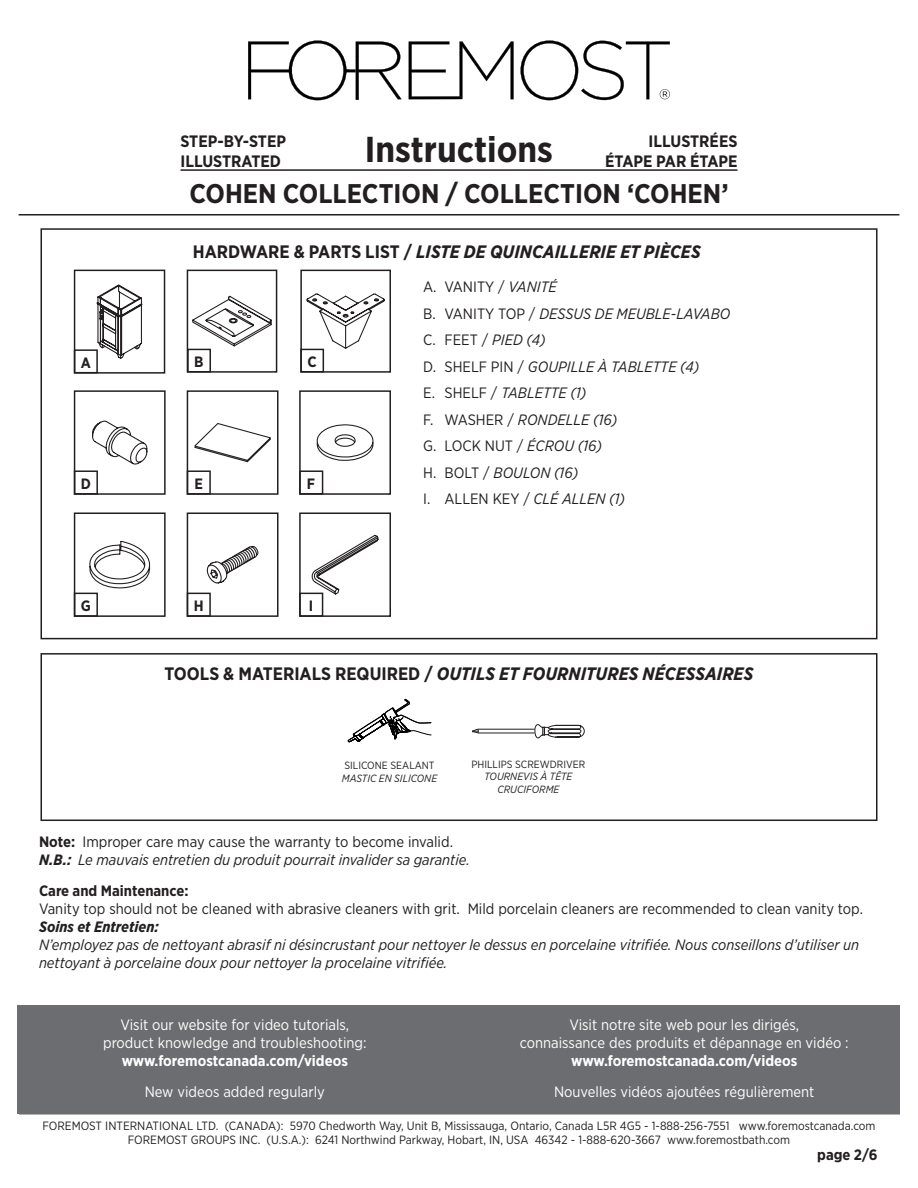
<style>
.page{position:relative;width:918px;height:1188px;background:#fff}
.page>*{position:absolute;margin:0;border:0;box-sizing:border-box;transform-origin:0 0}
.t1{font:700 36px "Gotham Narrow";color:#231f20}
.t2{font:700 27px "Gotham Narrow";color:#231f20}
.t3{font:italic 700 18px "Gotham Narrow";color:#231f20}
.t4{font:700 16.5px/19.8px "Gotham Narrow";color:#231f20}
.t5{font:italic 15px/18px "Gotham Narrow";color:#231f20}
.t6{font:15px/18px "Gotham Narrow";color:#fff;text-align:center}
.t7{font:15px "Gotham Narrow";color:#231f20}
.t8{font:700 15px "Gotham Narrow";color:#231f20}
.t9{font:12px/14.4px "Gotham Narrow";color:#231f20;text-align:center}
.t10{font:italic 10.5px/12.6px "Gotham Narrow";color:#231f20;text-align:center}
.t11{font:10.5px "Gotham Narrow";color:#231f20}
.s1{font-style:normal}
.s2{font-style:italic}
.s3{font-weight:700;font-style:normal}
.s4{font-weight:700}
</style>
<div class="page">
<div style="left:40px;top:228px;width:838px;height:411px;border:2px solid #231f20"></div>
<div style="left:74px;top:390px;width:92px;height:105px;border:2px solid #231f20"></div>
<div style="left:74px;top:470px;width:24px;height:25px;border:2px solid #231f20"></div>
<div style="left:74px;top:512px;width:92px;height:105px;border:2px solid #231f20"></div>
<div style="left:74px;top:593px;width:24px;height:24px;border:2px solid #231f20"></div>
<div style="left:187px;top:390px;width:92px;height:105px;border:2px solid #231f20"></div>
<div style="left:187px;top:470px;width:24px;height:25px;border:2px solid #231f20"></div>
<div style="left:187px;top:512px;width:92px;height:105px;border:2px solid #231f20"></div>
<div style="left:187px;top:593px;width:24px;height:24px;border:2px solid #231f20"></div>
<div style="left:299px;top:390px;width:92px;height:105px;border:2px solid #231f20"></div>
<div style="left:299px;top:470px;width:24px;height:25px;border:2px solid #231f20"></div>
<div style="left:299px;top:512px;width:92px;height:105px;border:2px solid #231f20"></div>
<div style="left:299px;top:593px;width:24px;height:24px;border:2px solid #231f20"></div>
<div style="left:74px;top:270px;width:91px;height:104px;border:2px solid #231f20"></div>
<div style="left:74px;top:349px;width:24px;height:24px;border:2px solid #231f20"></div>
<div style="left:187px;top:270px;width:90px;height:103px;border:2px solid #231f20"></div>
<div style="left:187px;top:349px;width:24px;height:23px;border:2px solid #231f20"></div>
<div style="left:300px;top:270px;width:91px;height:103px;border:2px solid #231f20"></div>
<div style="left:300px;top:349px;width:24px;height:23px;border:2px solid #231f20"></div>
<div style="left:40px;top:653px;width:838px;height:168px;border:2px solid #231f20"></div>
<svg style="left:192px;top:295px;width:80px;height:52px"></svg>
<svg style="left:92px;top:420px;width:56px;height:45px"></svg>
<svg style="left:194px;top:423px;width:77px;height:40px"></svg>
<svg style="left:316px;top:424px;width:58px;height:37px"></svg>
<svg style="left:77px;top:541px;width:74px;height:54px"></svg>
<svg style="left:206px;top:545px;width:53px;height:39px"></svg>
<svg style="left:311px;top:534px;width:68px;height:62px"></svg>
<svg style="left:472px;top:724px;width:113px;height:15px"></svg>
<svg style="left:348px;top:699px;width:83px;height:43px"></svg>
<svg style="left:93px;top:284px;width:50px;height:76px"></svg>
<svg style="left:409px;top:41px;width:105px;height:58px"></svg>
<svg style="left:248px;top:40px;width:154px;height:60px"></svg>
<svg style="left:521px;top:40px;width:149px;height:60px"></svg>
<hr style="left:19px;top:214px;width:880px;height:2px;background:#231f20">
<hr style="left:180px;top:169px;width:558px;height:2px;background:#231f20">
<div style="left:18px;top:1005px;width:882px;height:109px;background:#6c6d70"></div>
<svg style="left:306px;top:293px;width:79px;height:57px"></svg>
<p class="t4" style="left:180px;top:132px;width:107px">STEP-BY-STEP<br>ILLUSTRATED</p>
<p class="t4" style="left:649px;top:131px;width:90px">ILLUSTRÉES</p>
<h1 class="t1" style="left:365px;top:127px;width:190px">Instructions</h1>
<p class="t4" style="left:605px;top:151px;width:134px">ÉTAPE PAR ÉTAPE</p>
<h2 class="t2" style="left:189px;top:177px;width:541px">COHEN COLLECTION / COLLECTION ‘COHEN’</h2>
<p class="t3" style="left:193px;top:240px;width:509px"><span class="s1">HARDWARE &amp; PARTS LIST /</span> LISTE DE QUINCAILLERIE ET PIÈCES</p>
<p class="t7" style="left:423px;top:278px;width:135px">A. VANITY / <span class="s2">VANITÉ</span></p>
<p class="t5" style="left:423px;top:304px;width:309px"><span class="s1">B. VANITY TOP /</span> DESSUS DE MEUBLE-LAVABO</p>
<p class="t7" style="left:423px;top:331px;width:124px">C. FEET / <span class="s2">PIED (4)</span></p>
<p class="t5" style="left:423px;top:357px;width:278px"><span class="s1">D. SHELF PIN /</span> GOUPILLE À TABLETTE (4)</p>
<p class="t5" style="left:423px;top:384px;width:165px"><span class="s1">E. SHELF /</span> TABLETTE (1)</p>
<p class="t5" style="left:423px;top:410px;width:196px"><span class="s1">F. WASHER /</span> RONDELLE (16)</p>
<p class="t7" style="left:423px;top:437px;width:180px">G. LOCK NUT / <span class="s2">ÉCROU (16)</span></p>
<p class="t5" style="left:423px;top:463px;width:157px"><span class="s1">H. BOLT /</span> BOULON (16)</p>
<p class="t7" style="left:423px;top:490px;width:203px">I. ALLEN KEY / <span class="s2">CLÉ ALLEN (1)</span></p>
<p class="t8" style="left:81px;top:353px;width:12px">A</p>
<p class="t8" style="left:194px;top:352px;width:11px">B</p>
<p class="t8" style="left:307px;top:352px;width:11px">C</p>
<p class="t8" style="left:81px;top:474px;width:12px">D</p>
<p class="t8" style="left:194px;top:474px;width:10px">E</p>
<p class="t8" style="left:307px;top:474px;width:10px">F</p>
<p class="t8" style="left:81px;top:596px;width:12px">G</p>
<p class="t8" style="left:194px;top:596px;width:11px">H</p>
<p class="t8" style="left:309px;top:596px;width:6px">I</p>
<p class="t3" style="left:164px;top:662px;width:591px"><span class="s1">TOOLS &amp; MATERIALS REQUIRED /</span> OUTILS ET FOURNITURES NÉCESSAIRES</p>
<p class="t11" style="left:344px;top:759px;width:92px">SILICONE SEALANT</p>
<p class="t10" style="left:342px;top:772px;width:97px">MASTIC EN SILICONE</p>
<p class="t11" style="left:471px;top:758px;width:115px">PHILLIPS SCREWDRIVER</p>
<p class="t10" style="left:484px;top:770px;width:89px">TOURNEVIS À TÊTE<br>CRUCIFORME</p>
<p class="t5" style="left:39px;top:832px;width:432px"><span class="s3">Note:</span> <span class="s1">Improper care may cause the warranty to become invalid.<br></span><span class="s4">N.B.:</span> Le mauvais entretien du produit pourrait invalider sa garantie.</p>
<p class="t5" style="left:39px;top:881px;width:826px"><span class="s3">Care and Maintenance:<br></span><span class="s1">Vanity top should not be cleaned with abrasive cleaners with grit. Mild porcelain cleaners are recommended to clean vanity top.<br></span><span class="s4">Soins et Entretien:<br></span>N’employez pas de nettoyant abrasif ni désincrustant pour nettoyer le dessus en porcelaine vitrifiée. Nous conseillons d’utiliser un nettoyant à porcelaine doux pour nettoyer la procelaine vitrifiée.</p>
<p class="t6" style="left:103px;top:1016px;width:265px">Visit our website for video tutorials, product knowledge and troubleshooting: <span class="s4">www.foremostcanada.com/videos</span></p>
<p class="t6" style="left:145px;top:1082px;width:182px">New videos added regularly</p>
<p class="t6" style="left:520px;top:1016px;width:330px">Visit notre site web pour les dirigés,<br>connaissance des produits et dépannage en vidéo : <span class="s4">www.foremostcanada.com/videos</span></p>
<p class="t6" style="left:554px;top:1082px;width:262px">Nouvelles vidéos ajoutées régulièrement</p>
<p class="t9" style="left:42px;top:1118px;width:835px">FOREMOST INTERNATIONAL LTD. (CANADA): 5970 Chedworth Way, Unit B, Mississauga, Ontario, Canada L5R 4G5 - 1-888-256-7551 www.foremostcanada.com<br>FOREMOST GROUPS INC. (U.S.A.): 6241 Northwind Parkway, Hobart, IN, USA 46342 - 1-888-620-3667 www.foremostbath.com</p>
<p class="t8" style="left:817px;top:1145px;width:62px">page 2/6</p>
</div>
